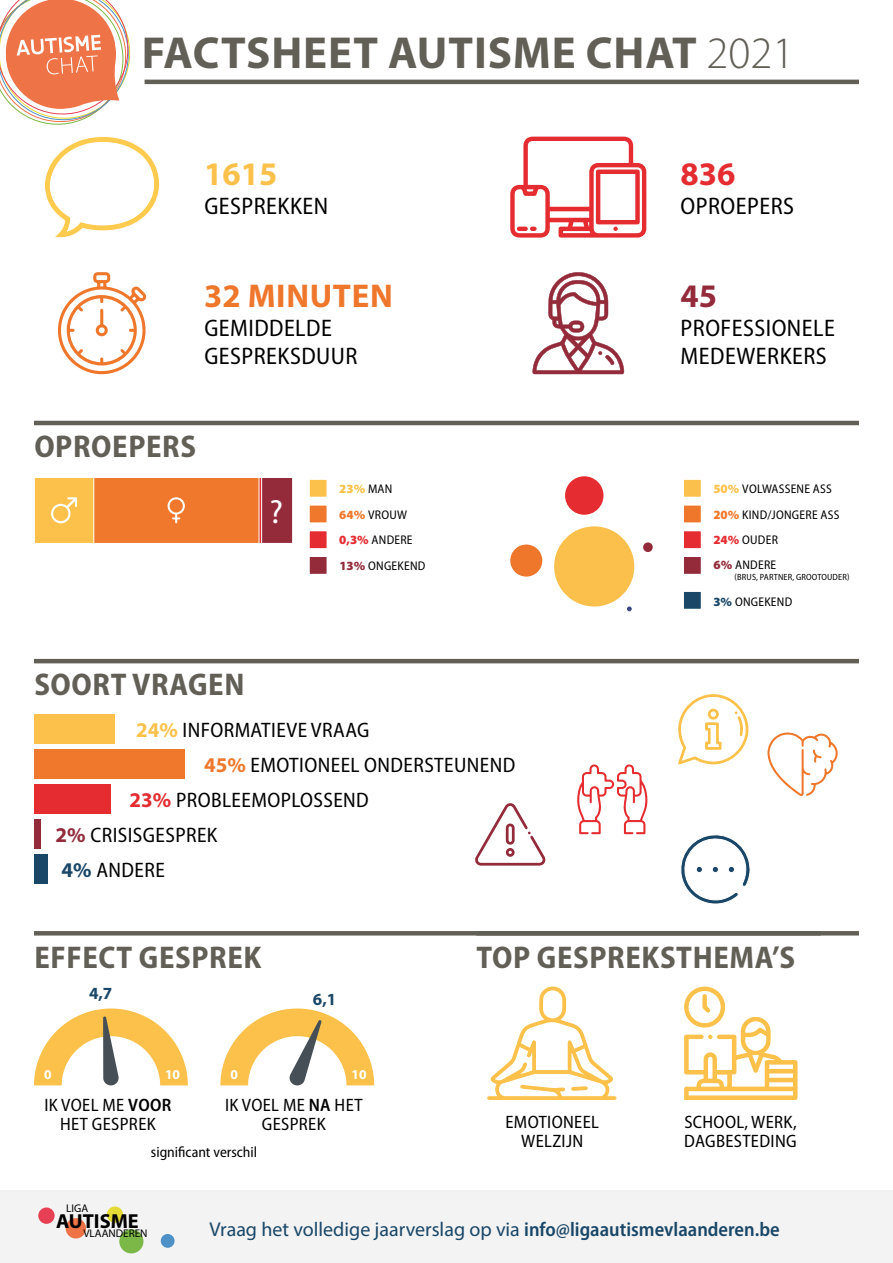
<style>
.page{position:relative;width:893px;height:1263px;background:#fff}
.page>*{position:absolute;margin:0;border:0;box-sizing:border-box;transform-origin:0 0}
.t1{font:700 45px "Myriad Pro";letter-spacing:.02em;color:#625f57}
.t2{font:33.6px "Myriad Pro";color:#fff}
.t3{font:700 33px "Myriad Pro";letter-spacing:.02em;color:#ef772c}
.t4{font:700 33px "Myriad Pro";color:#fbc14a}
.t5{font:700 33px "Myriad Pro";color:#e42c31}
.t6{font:700 33px "Myriad Pro";color:#932b3b}
.t7{font:700 semi-condensed 31.5px "Myriad Pro";letter-spacing:.02em;color:#625f57}
.t8{font:semi-condensed 24px/28.8px "Myriad Pro";letter-spacing:.02em;color:#000}
.t9{font:semi-condensed 21px "Myriad Pro";letter-spacing:.02em;color:#000}
.t10{font:700 20.4px "Myriad Pro";color:#000}
.t11{font:19.95px "Myriad Pro";color:#1a4768}
.t12{font:semi-condensed 18px/19.5px "Myriad Pro";letter-spacing:.02em;color:#000;text-align:center}
.t13{font:700 17.1px "Myriad Pro";color:#1a4768}
.t14{font:semi-condensed 15px "Myriad Pro";color:#000}
.t15{font:700 13.5px "Myriad Pro";color:#fff}
.t16{font:semi-condensed 12.6px/25.3px "Myriad Pro";letter-spacing:.02em;color:#000}
.t17{font:900 12.6px "Myriad Pro";color:#fbc14a}
.t18{font:11.1px "Myriad Pro";color:#000}
.t19{font:semi-condensed 9px "Myriad Pro";letter-spacing:.02em;color:#000}
.s1{font-weight:300}
.s2{font-weight:400;font-stretch:semi-condensed;color:#000}
.s3{font-weight:900;font-stretch:normal;color:#fbc14a}
.s4{font-weight:900;font-stretch:normal;color:#ef782c}
.s5{font-weight:900;font-stretch:normal;color:#e42c31}
.s6{font-weight:900;font-stretch:normal;color:#932b3b}
.s7{font-weight:900;font-stretch:normal;color:#1a4768}
.s8{font-weight:700;font-stretch:normal;color:#fbc14a}
.s9{font-weight:700;font-stretch:normal;color:#ef782c}
.s10{font-weight:700;font-stretch:normal;color:#e42c31}
.s11{font-weight:700;font-stretch:normal;color:#932b3b}
.s12{font-weight:700;font-stretch:normal;color:#1a4768}
.s13{font-weight:600}
.s14{font-weight:600;font-stretch:semi-condensed}
</style>
<div class="page">
<hr style="left:145px;top:80px;width:714px;height:4px;background:#625f57">
<svg style="left:58px;top:272px;width:89px;height:102px"></svg>
<svg style="left:44px;top:136px;width:116px;height:102px"></svg>
<svg style="left:510px;top:137px;width:136px;height:101px"></svg>
<svg style="left:532px;top:272px;width:92px;height:102px"></svg>
<div style="left:680px;top:476px;width:24px;height:24px;background:#fbc04b;border:4px solid #fff"></div>
<div style="left:306px;top:476px;width:24px;height:24px;background:#fbc14a;border:4px solid #fff"></div>
<div style="left:680px;top:502px;width:24px;height:24px;background:#ef772c;border:4px solid #fff"></div>
<div style="left:306px;top:502px;width:24px;height:24px;background:#ef782c;border:4px solid #fff"></div>
<div style="left:680px;top:588px;width:24px;height:24px;background:#1a4768;border:4px solid #fff"></div>
<div style="left:680px;top:528px;width:24px;height:24px;background:#e42c31;border:4px solid #fff"></div>
<div style="left:306px;top:528px;width:24px;height:24px;background:#e42c31;border:4px solid #fff"></div>
<div style="left:680px;top:553px;width:24px;height:24px;background:#932b3b;border:4px solid #fff"></div>
<div style="left:306px;top:553px;width:24px;height:24px;background:#932b3b;border:4px solid #fff"></div>
<div style="left:34px;top:819px;width:7px;height:30px;background:#932b3b"></div>
<div style="left:34px;top:714px;width:81px;height:30px;background:#fbc14a"></div>
<div style="left:34px;top:854px;width:13px;height:30px;background:#1a4768"></div>
<div style="left:34px;top:784px;width:76px;height:30px;background:#e42c31"></div>
<div style="left:34px;top:749px;width:151px;height:30px;background:#ef782c"></div>
<hr style="left:34px;top:659px;width:825px;height:4px;background:#625f57">
<hr style="left:34px;top:421px;width:825px;height:4px;background:#625f57">
<svg style="left:34px;top:1008px;width:154px;height:77px"></svg>
<svg style="left:220px;top:1008px;width:154px;height:77px"></svg>
<hr style="left:34px;top:931px;width:825px;height:4px;background:#625f57">
<svg style="left:487px;top:986px;width:129px;height:114px"></svg>
<svg style="left:684px;top:986px;width:113px;height:114px"></svg>
<svg style="left:0;top:0;width:131px;height:125px"></svg>
<div style="left:0;top:1191px;width:893px;height:72px;background:#f3f3f3"></div>
<div style="left:38px;top:1207px;width:17px;height:17px;background:#e74055;border-radius:50%"></div>
<div style="left:66px;top:1218px;width:20px;height:20px;background:#ee7448;border-radius:50%"></div>
<div style="left:107px;top:1206px;width:16px;height:17px;background:#e4da35;border-radius:50%"></div>
<div style="left:119px;top:1229px;width:24px;height:24px;background:#7cb847;border-radius:50%"></div>
<div style="left:161px;top:1234px;width:14px;height:14px;background:#4e91c7;border-radius:50%"></div>
<div style="left:554px;top:526px;width:80px;height:80px;background:#fbc04b;border-radius:50%"></div>
<div style="left:510px;top:544px;width:32px;height:33px;background:#ef772c;border-radius:50%"></div>
<div style="left:565px;top:476px;width:38px;height:39px;background:#e42c31;border-radius:50%"></div>
<div style="left:643px;top:542px;width:10px;height:10px;background:#932b3b;border-radius:50%"></div>
<svg style="left:627px;top:606px;width:5px;height:5px"></svg>
<svg style="left:577px;top:764px;width:70px;height:70px"></svg>
<svg style="left:475px;top:803px;width:70px;height:63px"></svg>
<svg style="left:767px;top:732px;width:71px;height:64px"></svg>
<svg style="left:678px;top:694px;width:70px;height:70px"></svg>
<svg style="left:681px;top:834px;width:69px;height:70px"></svg>
<svg style="left:34px;top:478px;width:259px;height:65px;background:#e7833c"></svg>
<h1 class="t1" style="left:142px;top:23px;width:654px">FACTSHEET AUTISME CHAT <span class="s1">2021</span></h1>
<h3 class="t4" style="left:204px;top:152px;width:75px">1615</h3>
<h3 class="t8" style="left:204px;top:192px;width:125px">GESPREKKEN</h3>
<h3 class="t3" style="left:204px;top:274px;width:190px">32 MINUTEN</h3>
<h3 class="t8" style="left:204px;top:314px;width:155px">GEMIDDELDE<br>GESPREKSDUUR</h3>
<h3 class="t5" style="left:680px;top:152px;width:56px">836</h3>
<h3 class="t8" style="left:681px;top:192px;width:115px">OPROEPERS</h3>
<h3 class="t6" style="left:680px;top:274px;width:38px">45</h3>
<h3 class="t8" style="left:681px;top:314px;width:156px">PROFESSIONELE<br>MEDEWERKERS</h3>
<h3 class="t7" style="left:34px;top:429px;width:163px">OPROEPERS</h3>
<h2 class="t2" style="left:269px;top:491px;width:15px">?</h2>
<p class="t17" style="left:339px;top:481px;width:55px">23% <span class="s2">MAN</span></p>
<p class="t16" style="left:713px;top:476px;width:120px"><span class="s3">50%</span> VOLWASSENE ASS</p>
<p class="t16" style="left:339px;top:502px;width:69px"><span class="s4">64%</span> VROUW</p>
<p class="t16" style="left:713px;top:502px;width:127px"><span class="s4">20%</span> KIND/JONGERE ASS</p>
<p class="t16" style="left:339px;top:527px;width:75px"><span class="s5">0,3%</span> ANDERE</p>
<p class="t16" style="left:713px;top:527px;width:66px"><span class="s5">24%</span> OUDER<br><span class="s6">6%</span> ANDERE</p>
<p class="t19" style="left:734px;top:572px;width:117px">(BRUS, PARTNER, GROOTOUDER)</p>
<p class="t16" style="left:339px;top:553px;width:88px"><span class="s6">13%</span> ONGEKEND</p>
<p class="t16" style="left:713px;top:589px;width:80px"><span class="s7">3%</span> ONGEKEND</p>
<h3 class="t7" style="left:34px;top:667px;width:212px">SOORT VRAGEN</h3>
<h3 class="t9" style="left:136px;top:719px;width:235px"><span class="s8">24%</span> INFORMATIEVE VRAAG</h3>
<h3 class="t9" style="left:204px;top:754px;width:313px"><span class="s9">45%</span> EMOTIONEEL ONDERSTEUNEND</h3>
<h3 class="t9" style="left:130px;top:789px;width:241px"><span class="s10">23%</span> PROBLEEMOPLOSSEND</h3>
<h3 class="t9" style="left:56px;top:824px;width:163px"><span class="s11">2%</span> CRISISGESPREK</h3>
<h3 class="t9" style="left:62px;top:859px;width:105px"><span class="s12">4%</span> ANDERE</h3>
<h3 class="t7" style="left:34px;top:939px;width:229px">EFFECT GESPREK</h3>
<h3 class="t7" style="left:477px;top:939px;width:320px">TOP GESPREKSTHEMA’S</h3>
<h3 class="t13" style="left:89px;top:982px;width:25px">4,7</h3>
<h3 class="t13" style="left:313px;top:988px;width:25px">6,1</h3>
<p class="t15" style="left:44px;top:1065px;width:9px">0</p>
<p class="t15" style="left:165px;top:1065px;width:17px">10</p>
<p class="t15" style="left:230px;top:1065px;width:9px">0</p>
<p class="t15" style="left:351px;top:1065px;width:17px">10</p>
<h3 class="t12" style="left:44px;top:1095px;width:128px">IK VOEL ME <span class="s13">VOOR<br></span>HET GESPREK</h3>
<h3 class="t12" style="left:225px;top:1095px;width:139px">IK VOEL ME <span class="s13">NA</span> HET<br>GESPREK</h3>
<p class="t14" style="left:151px;top:1143px;width:108px">significant verschil</p>
<h3 class="t12" style="left:505px;top:1112px;width:95px">EMOTIONEEL<br>WELZIJN</h3>
<h3 class="t12" style="left:684px;top:1112px;width:114px;text-align:left">SCHOOL, WERK,<br>DAGBESTEDING</h3>
<p class="t18" style="left:66px;top:1201px;width:23px">LIGA</p>
<h3 class="t10" style="left:56px;top:1207px;width:84px">AUTISME</h3>
<p class="t18" style="left:83px;top:1226px;width:66px">VLAANDEREN</p>
<h3 class="t11" style="left:209px;top:1217px;width:572px">Vraag het volledige jaarverslag op via <span class="s14">info@ligaautismevlaanderen.be</span></h3>
</div>
